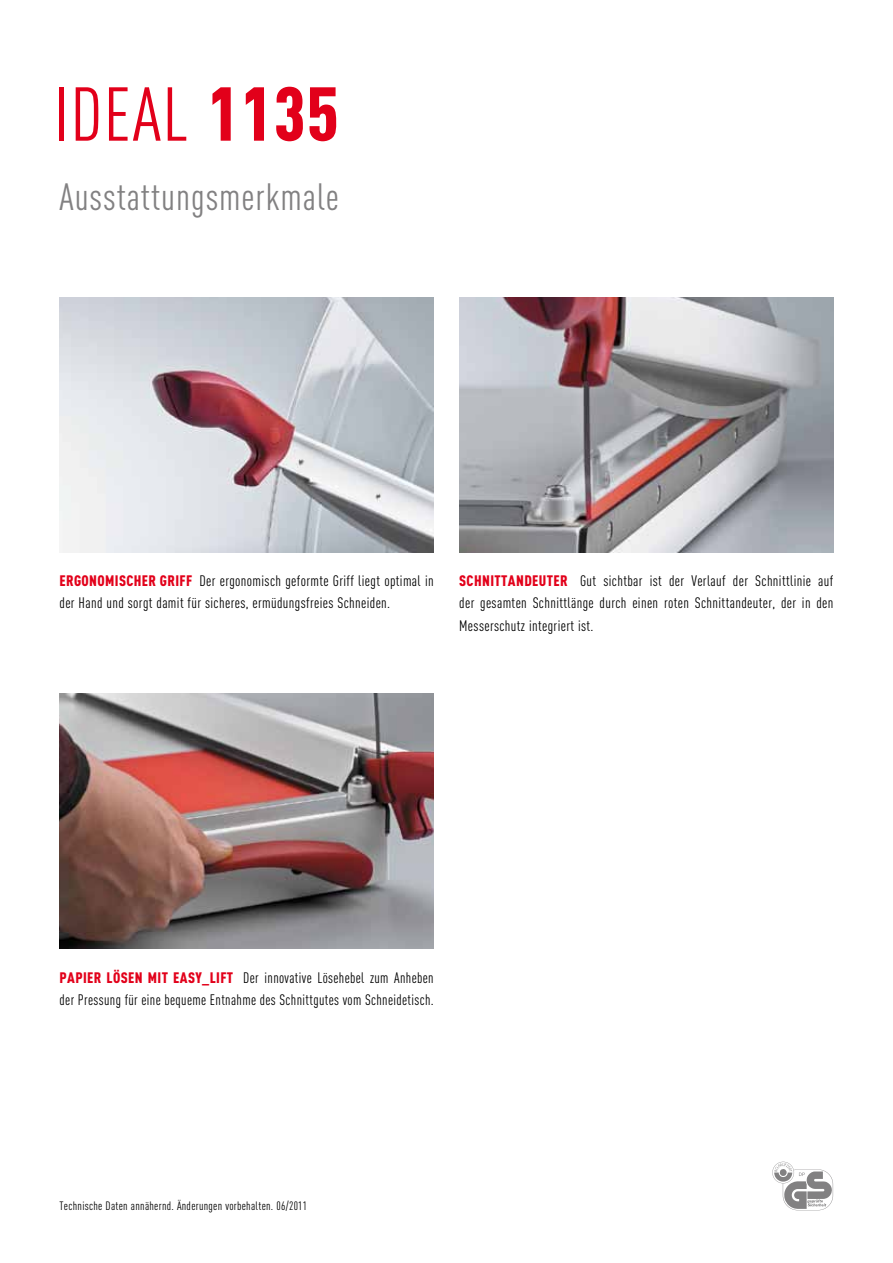
<style>
.page{position:relative;width:893px;height:1263px;background:#fff}
.page>*{position:absolute;margin:0;border:0;box-sizing:border-box;transform-origin:0 0}
.t1{font:75px "DIN Cond";color:#e2001a}
.t2{font:900 75px "DIN Cond";color:#e2001a}
.t3{font:37.5px "DIN Cond";letter-spacing:.025em;color:#828182}
.t4{font:15px/22.5px "DIN Cond";letter-spacing:.025em;color:#000}
.t5{font:900 15px "DIN Cond";letter-spacing:.025em;color:#e2001a}
.t6{font:12px "DIN Cond";letter-spacing:.025em;color:#000}
.s1{font-weight:900;color:#e2001a}
</style>
<div class="page">
<img style="left:60px;top:298px;width:374px;height:255px">
<img style="left:60px;top:693px;width:374px;height:255px">
<img style="left:459px;top:298px;width:374px;height:255px">
<svg style="left:772px;top:1162px;width:61px;height:48px"></svg>
<h1 class="t1" style="left:54px;top:71px;width:45px">IDEAL</h1>
<h1 class="t2" style="left:207px;top:67px;width:133px">1135</h1>
<h2 class="t3" style="left:60px;top:175px;width:281px">Ausstattungsmerkmale</h2>
<p class="t4" style="left:60px;top:569px;width:376px;text-indent:89px"><span class="s1">R GRIFF</span> Der ergonomisch geformte Griff liegt optimal in der Hand und sorgt damit für sicheres, ermüdungsfreies Schneiden.</p>
<p class="t5" style="left:60px;top:571px;width:63px">ERGONOMISCHE</p>
<p class="t5" style="left:459px;top:571px;width:16px">SCHNITTANDE</p>
<p class="t4" style="left:459px;top:569px;width:376px;text-align:justify;text-indent:80px"><span class="s1">UTER</span> Gut sichtbar ist der Verlauf der Schnittlinie auf der gesamten Schnittlänge durch einen roten Schnittandeuter, der in den Messerschutz integriert ist.</p>
<p class="t5" style="left:60px;top:968px;width:16px">PAPIE</p>
<p class="t5" style="left:94px;top:968px;width:35px">R LÖSEN</p>
<p class="t4" style="left:60px;top:966px;width:376px;text-align:right"><span class="s1">MIT EASY_LIFT</span> Der innovative Lösehebel zum Anheben<br>der Pressung für eine bequeme Entnahme des Schnittgutes vom Schneidetisch.</p>
<p class="t6" style="left:60px;top:1199px;width:249px">Technische Daten annähernd. Änderungen vorbehalten. 06/2011</p>
</div>
